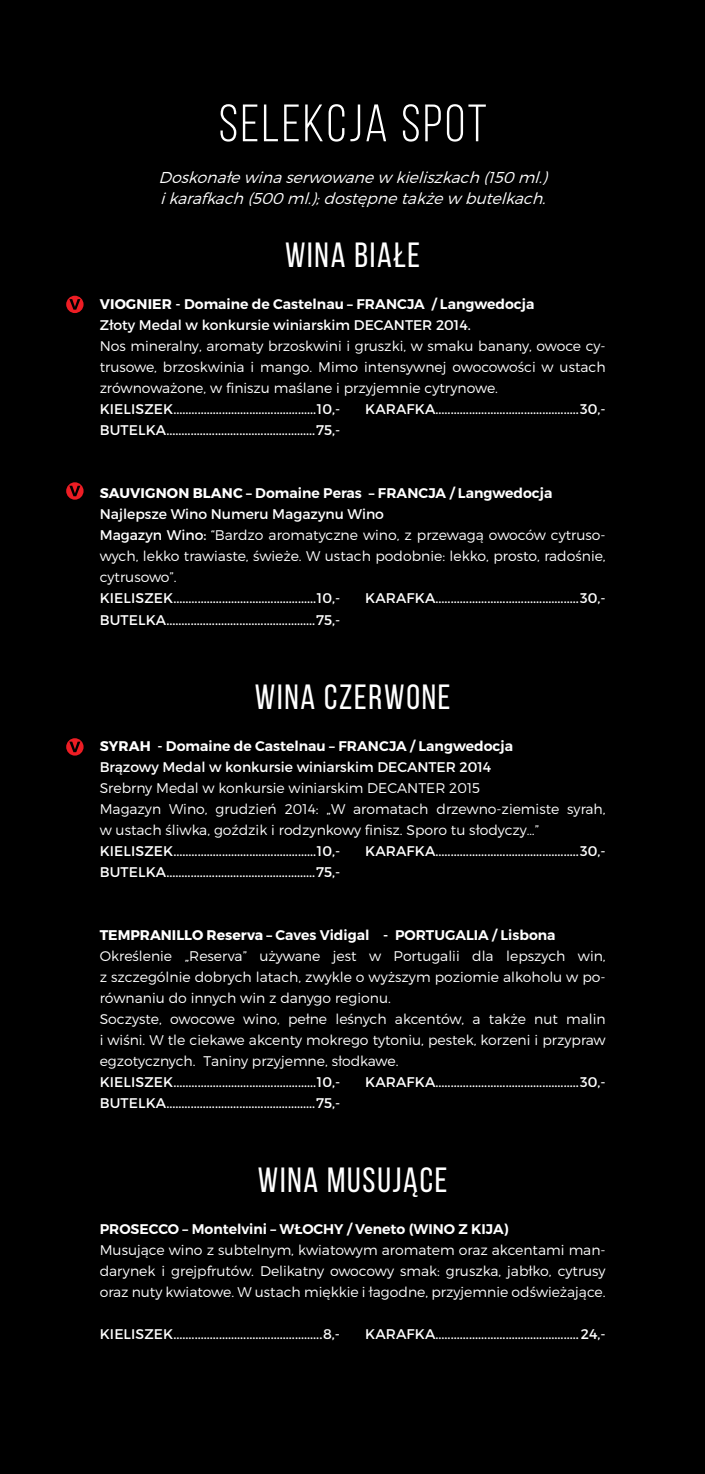
<style>
.page{position:relative;width:705px;height:1474px;background:#fff}
.page>*{position:absolute;margin:0;border:0;box-sizing:border-box;transform-origin:0 0}
.grupa{font:52.5px "Bebas Neue";letter-spacing:.05em;color:#fff}
.grupa-2{font:35px "Bebas Neue";letter-spacing:.05em;color:#fff}
.cena-dodatkowa{font:italic 300 15.75px/21px "Montserrat";color:#fff}
.opis{font:300 14px/21px "Montserrat";color:#fff;text-align:justify}
.nazwa_i_cena{font:14px "Montserrat";letter-spacing:.01em;color:#fff}
.white-nazwa_i_cena{font:600 14px "Montserrat";color:#fff}
.opis-2{font:14px "Montserrat";color:#fff}
.s1{font-weight:700}
.s2{font-weight:400}
</style>
<div class="page">
<div style="left:0;top:0;width:704px;height:1473px;background:#000"></div>
<svg style="left:66px;top:296px;width:18px;height:17px"></svg>
<svg style="left:69px;top:299px;width:11px;height:11px"></svg>
<svg style="left:66px;top:738px;width:18px;height:17px"></svg>
<svg style="left:69px;top:741px;width:11px;height:11px"></svg>
<svg style="left:66px;top:482px;width:18px;height:17px"></svg>
<svg style="left:69px;top:486px;width:11px;height:10px"></svg>
<p class="grupa" style="left:219px;top:95px;width:269px">SELEKCJA SPOT</p>
<p class="cena-dodatkowa" style="left:158px;top:167px;width:395px">Doskonałewinaserwowanew kieliszkach (150 ml.) ikarafkach (500 ml.);dostępnetakżew butelkach.</p>
<p class="grupa-2" style="left:285px;top:236px;width:136px">WINA BIAŁE</p>
<p class="white-nazwa_i_cena" style="left:100px;top:296px;width:436px"><span class="s1">VIOGNIER</span> - Domaine de Castelnau – FRANCJA / Langwedocja</p>
<p class="opis-2" style="left:100px;top:317px;width:372px">Złoty Medal w konkursie winiarskim DECANTER 2014.</p>
<p class="opis" style="left:100px;top:336px;width:507px">Nos mineralny, aromaty brzoskwini i gruszki, w smaku banany, owoce cy&shy;trusowe, brzoskwinia i mango. Mimo intensywnej owocowości w ustach zrównoważone, w finiszu maślane i przyjemnie cytrynowe.</p>
<p class="nazwa_i_cena" style="left:100px;top:401px;width:242px">KIELISZEK............................................... 10,-</p>
<p class="nazwa_i_cena" style="left:100px;top:422px;width:242px">BUTELKA................................................. 75,-</p>
<p class="nazwa_i_cena" style="left:365px;top:401px;width:242px">KARAFKA............................................... 30,-</p>
<p class="white-nazwa_i_cena" style="left:100px;top:485px;width:454px"><span class="s1">SAUVIGNON BLANC</span> – Domaine Peras – FRANCJA / Langwedocja</p>
<p class="opis-2" style="left:100px;top:506px;width:286px">Najlepsze Wino Numeru Magazynu Wino</p>
<p class="opis" style="left:100px;top:525px;width:507px"><span class="s2">Magazyn Wino:</span> “Bardzo aromatyczne wino, z przewagą owoców cytruso&shy;wych, lekko trawiaste, świeże. W ustach podobnie: lekko, prosto, radośnie, cytrusowo”.</p>
<p class="nazwa_i_cena" style="left:100px;top:590px;width:242px">KIELISZEK............................................... 10,-</p>
<p class="nazwa_i_cena" style="left:100px;top:611px;width:242px">BUTELKA................................................. 75,-</p>
<p class="nazwa_i_cena" style="left:365px;top:590px;width:242px">KARAFKA............................................... 30,-</p>
<p class="grupa-2" style="left:255px;top:677px;width:197px">WINA CZERWONE</p>
<p class="white-nazwa_i_cena" style="left:100px;top:737px;width:414px"><span class="s1">SYRAH</span> - Domaine de Castelnau – FRANCJA / Langwedocja</p>
<p class="opis-2" style="left:100px;top:758px;width:393px">Brązowy Medal w konkursie winiarskim DECANTER 2014</p>
<p class="opis" style="left:100px;top:777px;width:382px">Srebrny Medal w konkursie winiarskim DECANTER 2015</p>
<p class="opis" style="left:100px;top:798px;width:507px">Magazyn Wino, grudzień 2014: „W aromatach drzewno-ziemiste syrah, w ustach śliwka, goździk i rodzynkowy finisz. Sporo tu słodyczy…”</p>
<p class="nazwa_i_cena" style="left:100px;top:842px;width:242px">KIELISZEK............................................... 10,-</p>
<p class="nazwa_i_cena" style="left:100px;top:863px;width:242px">BUTELKA................................................. 75,-</p>
<p class="nazwa_i_cena" style="left:365px;top:842px;width:242px">KARAFKA............................................... 30,-</p>
<p class="white-nazwa_i_cena" style="left:100px;top:926px;width:457px"><span class="s1">TEMPRANILLO Reserva</span> – Caves Vidigal - PORTUGALIA / Lisbona</p>
<p class="opis" style="left:100px;top:945px;width:507px">Określenie „Reserva” używane jest w Portugalii dla lepszych win, z szczególnie dobrych latach, zwykle o wyższym poziomie alkoholu w po&shy;równaniu do innych win z danygo regionu.</p>
<p class="opis" style="left:100px;top:1008px;width:507px">Soczyste, owocowe wino, pełne leśnych akcentów, a także nut malin i wiśni. W tle ciekawe akcenty mokrego tytoniu, pestek, korzeni i przypraw egzotycznych. Taniny przyjemne, słodkawe.</p>
<p class="nazwa_i_cena" style="left:100px;top:1073px;width:242px">KIELISZEK............................................... 10,-</p>
<p class="nazwa_i_cena" style="left:100px;top:1094px;width:242px">BUTELKA................................................. 75,-</p>
<p class="nazwa_i_cena" style="left:365px;top:1073px;width:242px">KARAFKA............................................... 30,-</p>
<p class="grupa-2" style="left:258px;top:1160px;width:191px">WINA MUSUJĄCE</p>
<p class="white-nazwa_i_cena" style="left:100px;top:1220px;width:410px">PROSECCO – Montelvini – WŁOCHY / Veneto (WINO Z KIJA)</p>
<p class="opis" style="left:100px;top:1239px;width:507px">Musujące wino z subtelnym, kwiatowym aromatem oraz akcentami man&shy;darynek i grejpfrutów. Delikatny owocowy smak: gruszka, jabłko, cytrusy oraz nuty kwiatowe. W ustach miękkie i łagodne, przyjemnie odświeżające.</p>
<p class="nazwa_i_cena" style="left:100px;top:1325px;width:242px">KIELISZEK................................................. 8,-</p>
<p class="nazwa_i_cena" style="left:365px;top:1325px;width:242px">KARAFKA............................................... 24,-</p>
</div>
